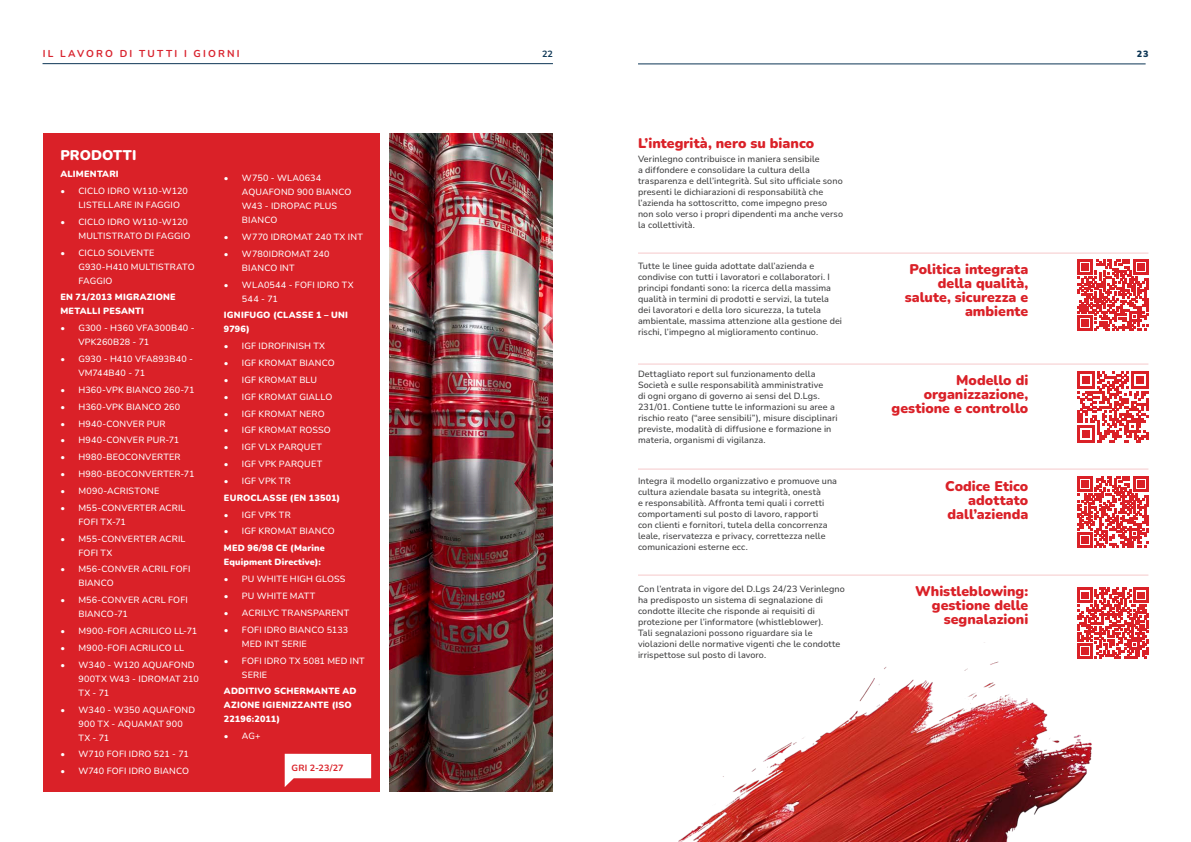
<style>
.page{position:relative;width:1191px;height:842px;background:#fff}
.page>*{position:absolute;margin:0;border:0;box-sizing:border-box;transform-origin:0 0}
.Body_Text{font:900 14px/14px "Nunito";color:#da2128;text-align:right}
.Body_Text-2{font:900 14px "Nunito";color:#fff}
.Left{font:700 10px "Nunito";letter-spacing:.22em;color:#d9242f}
.Body_Text-3{font:500 9px/11px "Nunito";letter-spacing:.01em;color:#3e3e3f}
.t1{font:500 9px/14px "Nunito";letter-spacing:.02em;color:#fff}
.Body_Text-4{font:900 9px/14px "Nunito";letter-spacing:.02em;color:#fff}
.Right{font:700 9px "Nunito";letter-spacing:.02em;color:#da2128}
.t2{font:700 9px "Nunito";color:#0d3655}
.t3{font:900 9px "Nunito";color:#0d3655}
</style>
<div class="page">
<img style="left:638px;top:574px;width:511px;height:268px">
<div style="left:43px;top:133px;width:337px;height:659px;background:#da2128"></div>
<img style="left:389px;top:134px;width:164px;height:658px">
<svg style="left:285px;top:754px;width:86px;height:33px"></svg>
<svg style="left:1077px;top:260px;width:71px;height:70px"></svg>
<svg style="left:1077px;top:372px;width:71px;height:70px"></svg>
<hr style="left:638px;top:253px;width:510px;height:1px;background:#da2128">
<hr style="left:638px;top:364px;width:510px;height:1px;background:#da2128">
<hr style="left:638px;top:469px;width:510px;height:1px;background:#da2128">
<hr style="left:638px;top:575px;width:510px;height:1px;background:#da2128">
<svg style="left:1077px;top:588px;width:71px;height:71px"></svg>
<svg style="left:1077px;top:477px;width:71px;height:70px"></svg>
<hr style="left:43px;top:63px;width:510px;height:1px;background:#0d3655">
<hr style="left:638px;top:64px;width:507px;height:1px;background:#0d3655">
<p class="Left" style="left:43px;top:46px;width:198px">IL LAVORO DI TUTTI I GIORNI</p>
<p class="Body_Text-2" style="left:60px;top:145px;width:78px">PRODOTTI</p>
<p class="Body_Text-4" style="left:60px;top:166px;width:60px">ALIMENTARI</p>
<p class="t1" style="left:78px;top:183px;width:111px;text-indent:-18px">• CICLO IDRO W110-W120<br>LISTELLARE IN FAGGIO</p>
<p class="t1" style="left:60px;top:214px;width:131px;text-align:right">• CICLO IDRO W110-W120<br>MULTISTRATO DI FAGGIO</p>
<p class="t1" style="left:78px;top:245px;width:118px;text-indent:-18px">• CICLO SOLVENTE<br>G930-H410 MULTISTRATO<br>FAGGIO</p>
<p class="Body_Text-4" style="left:60px;top:290px;width:117px">EN 71/2013 MIGRAZIONE<br>METALLI PESANTI</p>
<p class="t1" style="left:78px;top:321px;width:118px;text-indent:-18px">• G300 - H360 VFA300B40 -<br>VPK260B28 - 71</p>
<p class="t1" style="left:78px;top:352px;width:116px;text-indent:-18px">• G930 - H410 VFA893B40 -<br>VM744B40 - 71</p>
<p class="t1" style="left:60px;top:382px;width:135px">• H360-VPK BIANCO 260-71</p>
<p class="t1" style="left:60px;top:399px;width:121px">• H360-VPK BIANCO 260</p>
<p class="t1" style="left:60px;top:416px;width:107px">• H940-CONVER PUR</p>
<p class="t1" style="left:60px;top:433px;width:120px">• H940-CONVER PUR-71</p>
<p class="t1" style="left:60px;top:450px;width:122px">• H980-BEOCONVERTER</p>
<p class="t1" style="left:60px;top:467px;width:135px">• H980-BEOCONVERTER-71</p>
<p class="t1" style="left:60px;top:483px;width:100px">• M090-ACRISTONE</p>
<p class="t1" style="left:78px;top:500px;width:109px;text-indent:-18px">• M55-CONVERTER ACRIL<br>FOFI TX-71</p>
<p class="t1" style="left:78px;top:531px;width:109px;text-indent:-18px">• M55-CONVERTER ACRIL<br>FOFI TX</p>
<p class="t1" style="left:78px;top:562px;width:113px;text-indent:-18px">• M56-CONVER ACRIL FOFI<br>BIANCO</p>
<p class="t1" style="left:78px;top:593px;width:111px;text-indent:-18px">• M56-CONVER ACRL FOFI<br>BIANCO-71</p>
<p class="t1" style="left:60px;top:624px;width:138px">• M900-FOFI ACRILICO LL-71</p>
<p class="t1" style="left:60px;top:640px;width:125px">• M900-FOFI ACRILICO LL</p>
<p class="t1" style="left:78px;top:657px;width:122px;text-indent:-18px">• W340 - W120 AQUAFOND<br>900TX W43 - IDROMAT 210<br>TX - 71</p>
<p class="t1" style="left:78px;top:702px;width:118px;text-indent:-18px">• W340 - W350 AQUAFOND<br>900 TX - AQUAMAT 900<br>TX - 71</p>
<p class="t1" style="left:60px;top:747px;width:130px">• W710 FOFI IDRO 521 - 71</p>
<p class="t1" style="left:60px;top:764px;width:130px">• W740 FOFI IDRO BIANCO</p>
<p class="t1" style="left:242px;top:171px;width:111px;text-indent:-18px">• W750 - WLA0634<br>AQUAFOND 900 BIANCO<br>W43 - IDROPAC PLUS<br>BIANCO</p>
<p class="t1" style="left:224px;top:229px;width:140px">• W770 IDROMAT 240 TX INT</p>
<p class="t1" style="left:242px;top:246px;width:89px;text-indent:-18px">• W780IDROMAT 240<br>BIANCO INT</p>
<p class="t1" style="left:242px;top:277px;width:113px;text-indent:-18px">• WLA0544 - FOFI IDRO TX<br>544 - 71</p>
<p class="Body_Text-4" style="left:224px;top:308px;width:126px">IGNIFUGO (CLASSE 1 – UNI<br>9796)</p>
<p class="t1" style="left:224px;top:339px;width:103px">• IGF IDROFINISH TX</p>
<p class="t1" style="left:224px;top:356px;width:112px">• IGF KROMAT BIANCO</p>
<p class="t1" style="left:224px;top:372px;width:95px">• IGF KROMAT BLU</p>
<p class="t1" style="left:224px;top:389px;width:110px">• IGF KROMAT GIALLO</p>
<p class="t1" style="left:224px;top:406px;width:102px">• IGF KROMAT NERO</p>
<p class="t1" style="left:224px;top:423px;width:108px">• IGF KROMAT ROSSO</p>
<p class="t1" style="left:224px;top:440px;width:99px">• IGF VLX PARQUET</p>
<p class="t1" style="left:224px;top:457px;width:100px">• IGF VPK PARQUET</p>
<p class="t1" style="left:224px;top:473px;width:68px">• IGF VPK TR</p>
<p class="Body_Text-4" style="left:224px;top:490px;width:118px">EUROCLASSE (EN 13501)</p>
<p class="t1" style="left:224px;top:507px;width:68px">• IGF VPK TR</p>
<p class="t1" style="left:224px;top:524px;width:112px">• IGF KROMAT BIANCO</p>
<p class="Body_Text-4" style="left:224px;top:541px;width:102px">MED 96/98 CE (Marine<br>Equipment Directive):</p>
<p class="t1" style="left:224px;top:572px;width:123px">• PU WHITE HIGH GLOSS</p>
<p class="t1" style="left:224px;top:588px;width:93px">• PU WHITE MATT</p>
<p class="t1" style="left:224px;top:605px;width:127px">• ACRILYC TRANSPARENT</p>
<p class="t1" style="left:242px;top:622px;width:108px;text-indent:-18px">• FOFI IDRO BIANCO 5133<br>MED INT SERIE</p>
<p class="t1" style="left:242px;top:653px;width:124px;text-indent:-18px">• FOFI IDRO TX 5081 MED INT<br>SERIE</p>
<p class="Body_Text-4" style="left:224px;top:684px;width:134px">ADDITIVO SCHERMANTE AD<br>AZIONE IGIENIZZANTE (ISO<br>22196:2011)</p>
<p class="t1" style="left:224px;top:729px;width:38px">• AG+</p>
<p class="Right" style="left:292px;top:761px;width:53px">GRI 2-23/27</p>
<p class="t2" style="left:542px;top:47px;width:12px">22</p>
<p class="t3" style="left:1136px;top:47px;width:13px">23</p>
<p class="Body_Text" style="left:638px;top:135px;width:178px">L’integrità, nero su bianco</p>
<p class="Body_Text-3" style="left:638px;top:153px;width:207px">Verinlegno contribuisce in maniera sensibile<br>a diffondere e consolidare la cultura della trasparenza e dell’integrità. Sul sito ufficiale sono presenti le dichiarazioni di responsabilità che l’azienda ha sottoscritto, come impegno preso non solo verso i propri dipendenti ma anche verso la collettività.</p>
<p class="Body_Text-3" style="left:638px;top:260px;width:206px">Tutte le linee guida adottate dall’azienda e condivise con tutti i lavoratori e collaboratori. I principi fondanti sono: la ricerca della massima qualità in termini di prodotti e servizi, la tutela dei lavoratori e della loro sicurezza, la tutela ambientale, massima attenzione alla gestione dei rischi, l’impegno al miglioramento continuo.</p>
<p class="Body_Text-3" style="left:638px;top:368px;width:201px">Dettagliato report sul funzionamento della Società e sulle responsabilità amministrative<br>di ogni organo di governo ai sensi del D.Lgs.<br>231/01. Contiene tutte le informazioni su aree a rischio reato (“aree sensibili”), misure disciplinari previste, modalità di diffusione e formazione in materia, organismi di vigilanza.</p>
<p class="Body_Text-3" style="left:638px;top:475px;width:200px">Integra il modello organizzativo e promuove una cultura aziendale basata su integrità, onestà<br>e responsabilità. Affronta temi quali i corretti comportamenti sul posto di lavoro, rapporti<br>con clienti e fornitori, tutela della concorrenza leale, riservatezza e privacy, correttezza nelle comunicazioni esterne ecc.</p>
<p class="Body_Text-3" style="left:638px;top:583px;width:208px">Con l’entrata in vigore del D.Lgs 24/23 Verinlegno ha predisposto un sistema di segnalazione di condotte illecite che risponde ai requisiti di protezione per l’informatore (whistleblower).<br>Tali segnalazioni possono riguardare sia le violazioni delle normative vigenti che le condotte irrispettose sul posto di lavoro.</p>
<p class="Body_Text" style="left:904px;top:261px;width:125px">Politica integrata della qualità, salute, sicurezza e ambiente</p>
<p class="Body_Text" style="left:891px;top:373px;width:138px">Modello di organizzazione, gestione e controllo</p>
<p class="Body_Text" style="left:945px;top:478px;width:85px">Codice Etico adottato dall’azienda</p>
<p class="Body_Text" style="left:915px;top:583px;width:115px">Whistleblowing: gestione delle segnalazioni</p>
</div>
